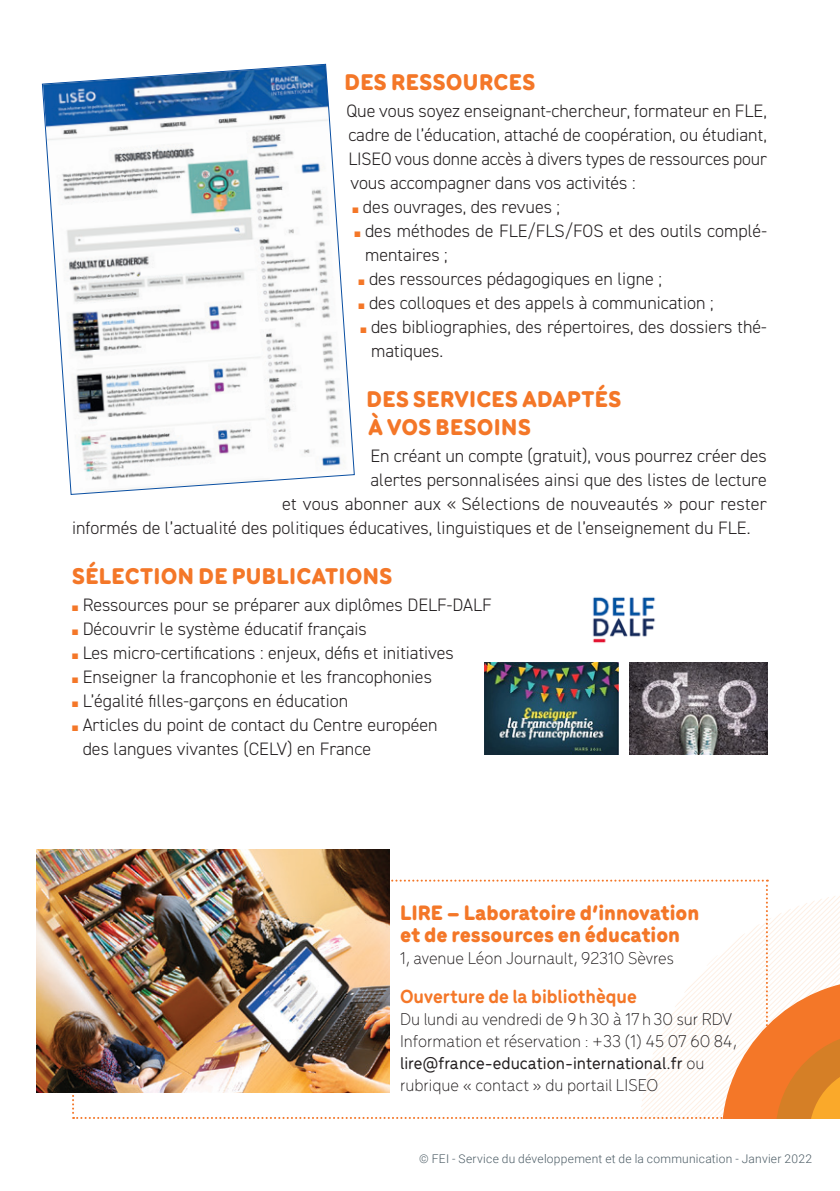
<style>
.page{position:relative;width:840px;height:1191px;background:#fff}
.page>*{position:absolute;margin:0;border:0;box-sizing:border-box;transform-origin:0 0}
.intertitre{font:900 24px/28px "Menco";letter-spacing:.015em;color:#f47728}
.text_chapo{font:900 22px/22px "Menco";color:#f47728}
.text_chapo-2{font:700 20px "Menco";color:#f47728}
.text_chapo-3{font:300 18px/24px "DIN2014";color:#231f20}
.text_chapo-4{font:300 18px/22px "Menco";color:#231f20}
.CHAPO{font:300 12px "Roboto";letter-spacing:.02em;color:#4c5c65}
.s1{color:#f47728}
.s2{font-weight:500}
</style>
<div class="page">
<svg style="left:72px;top:879px;width:767px;height:240px"></svg>
<svg style="left:41px;top:63px;width:314px;height:432px"></svg>
<img style="left:484px;top:663px;width:134px;height:92px">
<img style="left:592px;top:597px;width:64px;height:46px">
<img style="left:629px;top:662px;width:138px;height:93px">
<img style="left:36px;top:849px;width:353px;height:243px">
<p class="intertitre" style="left:344px;top:67px;width:192px">DES RESSOURCES</p>
<p class="text_chapo-3" style="left:346px;top:99px;width:422px;text-align:justify">Que vous soyez enseignant-chercheur, formateur en FLE, cadre de l’éducation, attaché de coopération, ou étudiant, LISEO vous donne accès à divers types de ressources pour vous accompagner dans vos activités :</p>
<p class="text_chapo-3" style="left:352px;top:195px;width:209px"><span class="s1">■</span> des ouvrages, des revues ;</p>
<p class="text_chapo-3" style="left:365px;top:219px;width:402px;text-indent:-11px"><span class="s1">■</span> des méthodes de FLE/FLS/FOS et des outils complé&shy;mentaires ;</p>
<p class="text_chapo-3" style="left:358px;top:267px;width:305px"><span class="s1">■</span> des ressources pédagogiques en ligne ;</p>
<p class="text_chapo-3" style="left:358px;top:291px;width:356px"><span class="s1">■</span> des colloques et des appels à communication ;</p>
<p class="text_chapo-3" style="left:371px;top:315px;width:397px;text-indent:-11px"><span class="s1">■</span> des bibliographies, des répertoires, des dossiers thé&shy;matiques.</p>
<p class="intertitre" style="left:366px;top:383px;width:256px">DES SERVICES ADAPTÉS<br>À VOS BESOINS</p>
<p class="text_chapo-3" style="left:370px;top:444px;width:398px">En créant un compte (gratuit), vous pourrez créer des</p>
<p class="text_chapo-3" style="left:370px;top:468px;width:398px">alertes personnalisées ainsi que des listes de lecture</p>
<p class="text_chapo-3" style="left:282px;top:492px;width:485px">et vous abonner aux « Sélections de nouveautés » pour rester</p>
<p class="text_chapo-3" style="left:72px;top:516px;width:679px">informés de l’actualité des politiques éducatives, linguistiques et de l’enseignement du FLE.</p>
<p class="intertitre" style="left:72px;top:560px;width:321px">SÉLECTION DE PUBLICATIONS</p>
<p class="text_chapo-3" style="left:72px;top:592px;width:421px"><span class="s1">■</span> Ressources pour se préparer aux diplômes DELF-DALF</p>
<p class="text_chapo-3" style="left:72px;top:616px;width:296px"><span class="s1">■</span> Découvrir le système éducatif français</p>
<p class="text_chapo-3" style="left:72px;top:640px;width:383px"><span class="s1">■</span> Les micro-certifications : enjeux, défis et initiatives</p>
<p class="text_chapo-3" style="left:72px;top:664px;width:361px"><span class="s1">■</span> Enseigner la francophonie et les francophonies</p>
<p class="text_chapo-3" style="left:72px;top:688px;width:277px"><span class="s1">■</span> L’égalité filles-garçons en éducation</p>
<p class="text_chapo-3" style="left:83px;top:712px;width:356px;text-indent:-11px"><span class="s1">■</span> Articles du point de contact du Centre européen des langues vivantes (CELV) en France</p>
<p class="text_chapo" style="left:400px;top:900px;width:300px">LIRE – Laboratoire d’innovation et de ressources en éducation</p>
<p class="text_chapo-4" style="left:400px;top:946px;width:275px">1, avenue Léon Journault, 92310 Sèvres</p>
<p class="text_chapo-2" style="left:400px;top:981px;width:238px">Ouverture de la bibliothèque</p>
<p class="text_chapo-4" style="left:400px;top:1007px;width:333px">Du lundi au vendredi de 9 h 30 à 17 h 30 sur RDV</p>
<p class="text_chapo-4" style="left:400px;top:1029px;width:338px">Information et réservation : +33 (1) 45 07 60 84, <span class="s2">lire@france-education-international.fr</span> ou rubrique « contact » du portail LISEO</p>
<p class="CHAPO" style="left:419px;top:1150px;width:394px">© FEI - Service du développement et de la communication - Janvier 2022</p>
</div>
